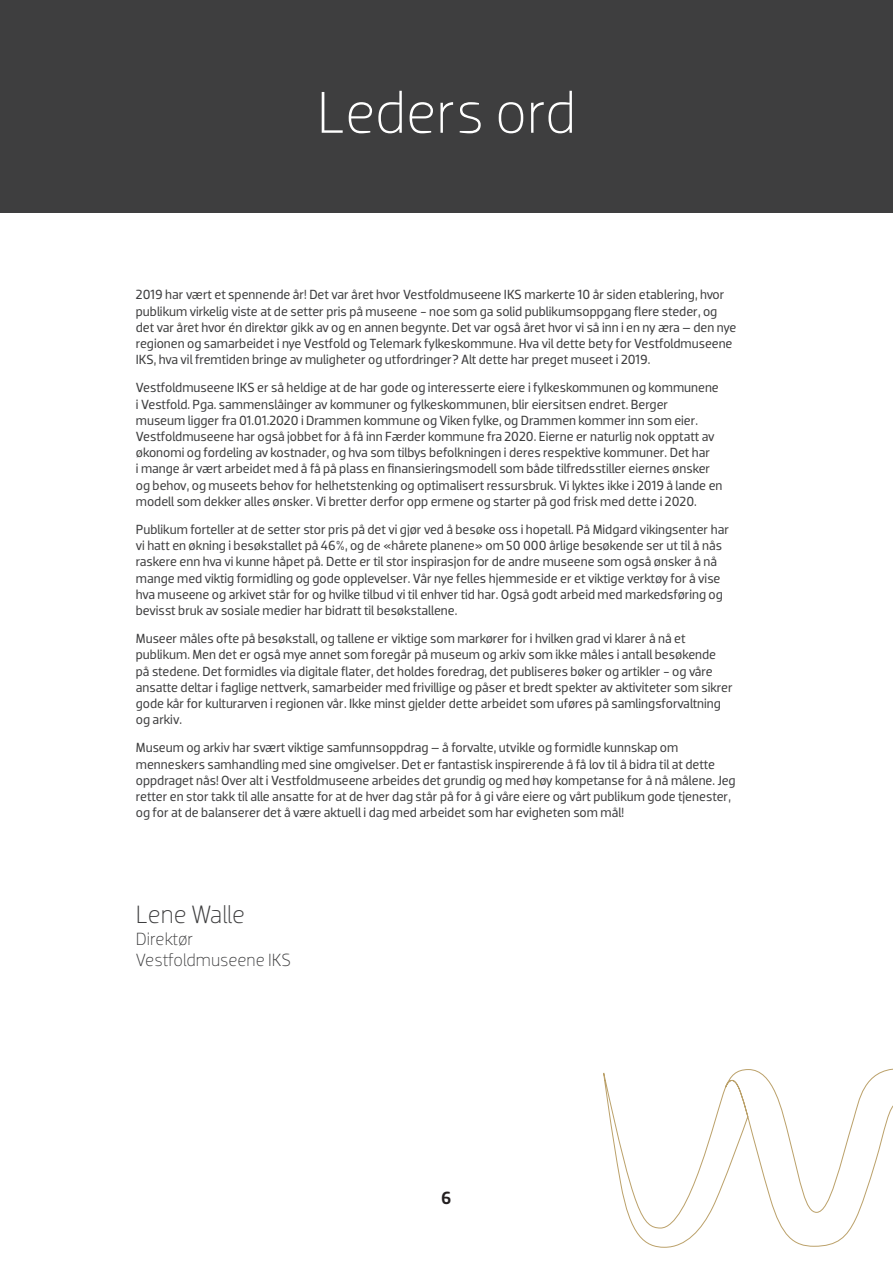
<style>
.page{position:relative;width:893px;height:1263px;background:#fff}
.page>*{position:absolute;margin:0;border:0;box-sizing:border-box;transform-origin:0 0}
.t1{font:300 60px "Dobra";color:#fff}
.t2{font:300 25.5px "Dobra";letter-spacing:-.005em;color:#3e3e3f}
.t3{font:300 18px/21.6px "Dobra";letter-spacing:-.005em;color:#3e3e3f}
.t4{font:500 18px "Dobra";color:#231f20}
.t5{font:13.5px/16.2px "Dobra";letter-spacing:-.005em;color:#3e3e3f}
</style>
<div class="page">
<div style="left:0;top:0;width:893px;height:213px;background:#3e3e3f"></div>
<svg style="left:603px;top:1069px;width:290px;height:178px"></svg>
<h1 class="t1" style="left:317px;top:77px;width:261px">Leders ord</h1>
<p class="t5" style="left:136px;top:287px;width:602px">2019 har vært et spennende år! Det var året hvor Vestfoldmuseene IKS markerte 10 år siden etablering, hvor publikum virkelig viste at de setter pris på museene - noe som ga solid publikumsoppgang flere steder, og det var året hvor én direktør gikk av og en annen begynte. Det var også året hvor vi så inn i en ny æra – den nye regionen og samarbeidet i nye Vestfold og Telemark fylkeskommune. Hva vil dette bety for Vestfoldmuseene IKS, hva vil fremtiden bringe av muligheter og utfordringer? Alt dette har preget museet i 2019.</p>
<p class="t5" style="left:136px;top:380px;width:588px">Vestfoldmuseene IKS er så heldige at de har gode og interesserte eiere i fylkeskommunen og kommunene i Vestfold. Pga. sammenslåinger av kommuner og fylkeskommunen, blir eiersitsen endret. Berger<br>museum ligger fra 01.01.2020 i Drammen kommune og Viken fylke, og Drammen kommer inn som eier.<br>Vestfoldmuseene har også jobbet for å få inn Færder kommune fra 2020. Eierne er naturlig nok opptatt av økonomi og fordeling av kostnader, og hva som tilbys befolkningen i deres respektive kommuner. Det har<br>i mange år vært arbeidet med å få på plass en finansieringsmodell som både tilfredsstiller eiernes ønsker og behov, og museets behov for helhetstenking og optimalisert ressursbruk. Vi lyktes ikke i 2019 å lande en modell som dekker alles ønsker. Vi bretter derfor opp ermene og starter på god frisk med dette i 2020.</p>
<p class="t5" style="left:136px;top:521px;width:595px">Publikum forteller at de setter stor pris på det vi gjør ved å besøke oss i hopetall. På Midgard vikingsenter har vi hatt en økning i besøkstallet på 46%, og de «hårete planene» om 50 000 årlige besøkende ser ut til å nås raskere enn hva vi kunne håpet på. Dette er til stor inspirasjon for de andre museene som også ønsker å nå mange med viktig formidling og gode opplevelser. Vår nye felles hjemmeside er et viktige verktøy for å vise hva museene og arkivet står for og hvilke tilbud vi til enhver tid har. Også godt arbeid med markedsføring og bevisst bruk av sosiale medier har bidratt til besøkstallene.</p>
<p class="t5" style="left:136px;top:630px;width:598px">Museer måles ofte på besøkstall, og tallene er viktige som markører for i hvilken grad vi klarer å nå et publikum. Men det er også mye annet som foregår på museum og arkiv som ikke måles i antall besøkende på stedene. Det formidles via digitale flater, det holdes foredrag, det publiseres bøker og artikler - og våre ansatte deltar i faglige nettverk, samarbeider med frivillige og påser et bredt spekter av aktiviteter som sikrer gode kår for kulturarven i regionen vår. Ikke minst gjelder dette arbeidet som uføres på samlingsforvaltning og arkiv.</p>
<p class="t5" style="left:136px;top:740px;width:601px">Museum og arkiv har svært viktige samfunnsoppdrag – å forvalte, utvikle og formidle kunnskap om menneskers samhandling med sine omgivelser. Det er fantastisk inspirerende å få lov til å bidra til at dette oppdraget nås! Over alt i Vestfoldmuseene arbeides det grundig og med høy kompetanse for å nå målene. Jeg retter en stor takk til alle ansatte for at de hver dag står på for å gi våre eiere og vårt publikum gode tjenester, og for at de balanserer det å være aktuell i dag med arbeidet som har evigheten som mål!</p>
<h2 class="t2" style="left:136px;top:899px;width:111px">Lene Walle</h2>
<h3 class="t3" style="left:136px;top:928px;width:157px">Direktør<br>Vestfoldmuseene IKS</h3>
<h3 class="t4" style="left:441px;top:1187px;width:12px">6</h3>
</div>
